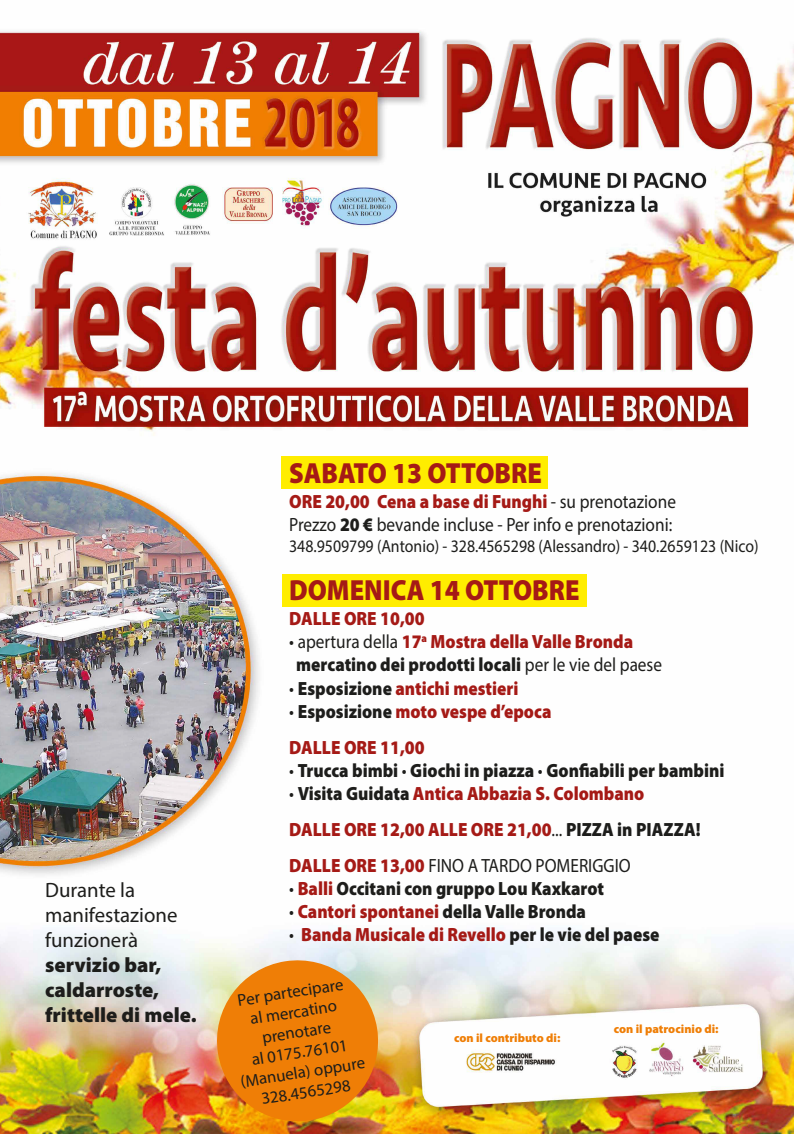
<style>
.page{position:relative;width:794px;height:1134px;background:#fff}
.page>*{position:absolute;margin:0;border:0;box-sizing:border-box;transform-origin:0 0}
.t1{font:900 29.2px "Myriad Pro";color:#a51a16;scale:.9 1}
.t2{font:900 20.8px/25px "Myriad Pro";color:#1d1d1b}
.t3{font:20.8px/25px "Myriad Pro";color:#1d1d1b}
.t4{font:900 19.2px/36px "Myriad Pro";color:#a51a16;scale:.9 1}
.t5{font:19.2px/23px "Myriad Pro";color:#1d1d1b;scale:.9 1}
.t6{font:900 19.2px "Myriad Pro";color:#1d1d1b;scale:.9 1}
.t7{font:17.6px "Myriad Pro";color:#1d1d1b;scale:.9 1}
.t8{font:16.84px/20.2px "Myriad Pro";color:#1d1d1b;text-align:center}
.t9{font:900 12px "Myriad Pro";color:#ef7e06}
.s1{font-weight:900;color:#a51a16}
.s2{font-weight:900}
.s3{font-weight:400;color:#1d1d1b}
.s4{color:#1d1d1b}
.s5{font-weight:400}
.s6{color:#a51a16}
</style>
<div class="page">
<img style="left:0;top:30px;width:794px;height:1104px">
<div style="left:282px;top:456px;width:266px;height:32px;background:#ffed00"></div>
<img style="left:211px;top:954px;width:173px;height:173px">
<div style="left:282px;top:574px;width:304px;height:32px;background:#ffed00"></div>
<p class="t3" style="left:45px;top:877px;width:134px">Durante la manifestazione funzionerà</p>
<p class="t2" style="left:45px;top:952px;width:153px">servizio bar, caldarroste, frittelle di mele.</p>
<h1 class="t1" style="left:289px;top:456px;width:282px">SABATO 13 OTTOBRE</h1>
<p class="t5" style="left:289px;top:490px;width:431px"><span class="s1">ORE 20,00 Cena a base di Funghi</span> - su prenotazione<br>Prezzo <span class="s2">20 €</span> bevande incluse - Per info e prenotazioni:</p>
<p class="t7" style="left:289px;top:535px;width:523px">348.9509799 (Antonio) - 328.4565298 (Alessandro) - 340.2659123 (Nico)</p>
<h1 class="t1" style="left:289px;top:574px;width:324px">DOMENICA 14 OTTOBRE</h1>
<p class="t4" style="left:289px;top:601px;width:152px">DALLE ORE 10,00</p>
<p class="t5" style="left:296px;top:630px;width:408px;text-indent:-7px">• apertura della <span class="s1">17</span><sup>a</sup> <span class="s1">Mostra della Valle Bronda </span><span class="s2">mercatino dei prodotti locali</span> per le vie del paese</p>
<p class="t4" style="left:289px;top:670px;width:256px"><span class="s3">•</span> <span class="s4">Esposizione</span> antichi mestieri</p>
<p class="t4" style="left:289px;top:693px;width:293px"><span class="s3">•</span> <span class="s4">Esposizione</span> moto vespe d’epoca<br>DALLE ORE 11,00</p>
<p class="t6" style="left:289px;top:759px;width:485px"><span class="s5">•</span> Trucca bimbi <span class="s5">•</span> Giochi in piazza <span class="s5">•</span> Gonfiabili per bambini</p>
<p class="t4" style="left:289px;top:775px;width:458px"><span class="s3">•</span> <span class="s4">Visita Guidata</span> Antica Abbazia S. Colombano<br>DALLE ORE 12,00 ALLE ORE 21,00<span class="s3">...</span> <span class="s4">PIZZA in PIAZZA!<br></span>DALLE ORE 13,00 <span class="s3">FINO A TARDO POMERIGGIO</span></p>
<p class="t6" style="left:289px;top:877px;width:351px"><span class="s5">•</span> <span class="s6">Balli</span> Occitani con gruppo Lou Kaxkarot</p>
<p class="t4" style="left:289px;top:893px;width:331px"><span class="s3">•</span> Cantori spontanei <span class="s4">della Valle Bronda</span></p>
<p class="t4" style="left:289px;top:916px;width:413px"><span class="s3">•</span> Banda Musicale di Revello <span class="s4">per le vie del paese</span></p>
<p class="t8" style="left:226px;top:992px;width:127px;rotate:-9deg">Per partecipare<br>al mercatino prenotare<br>al 0175.76101 (Manuela) oppure<br>328.4565298</p>
<p class="t9" style="left:454px;top:1031px;width:108px">con il contributo di:</p>
<p class="t9" style="left:614px;top:1022px;width:106px">con il patrocinio di:</p>
</div>
